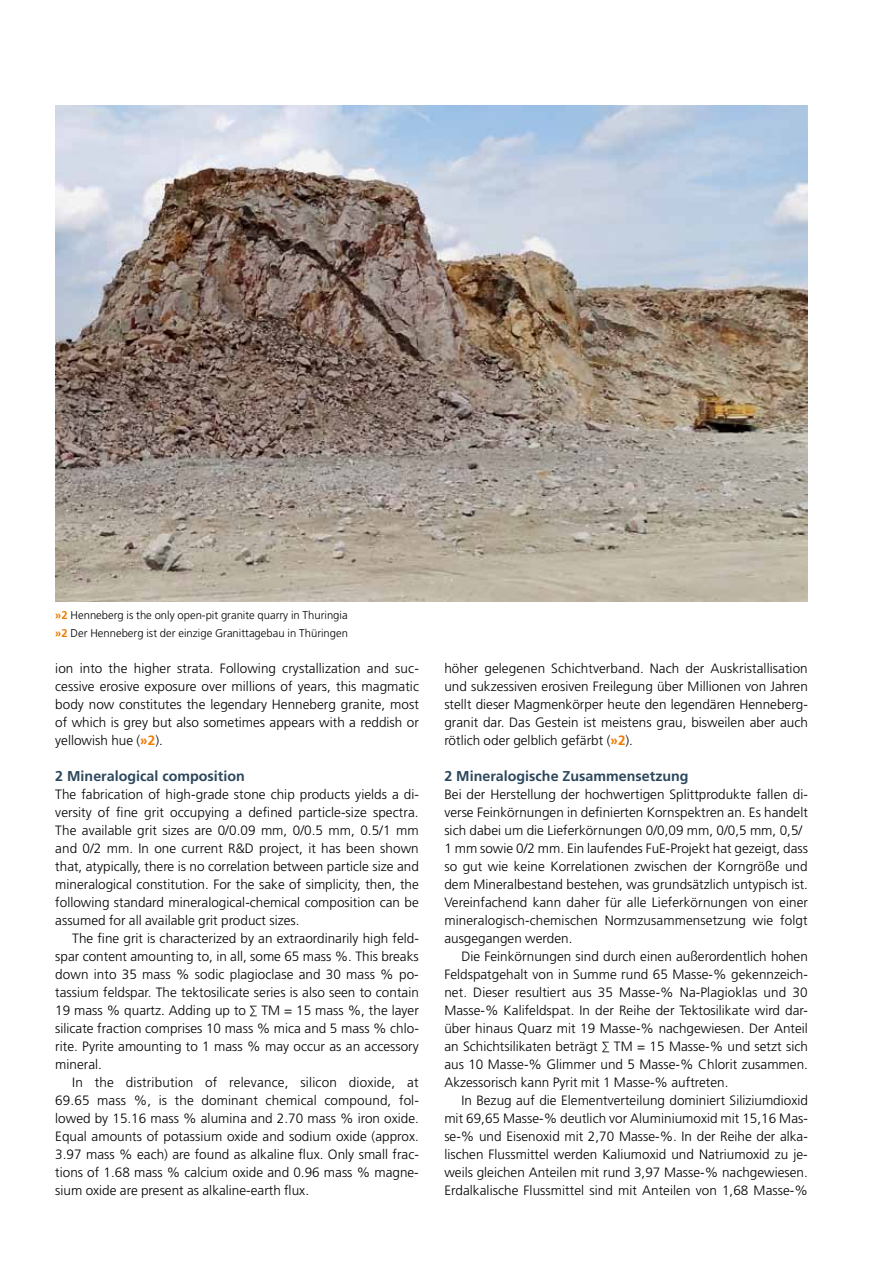
<style>
.page{position:relative;width:893px;height:1263px;background:#fff}
.page>*{position:absolute;margin:0;border:0;box-sizing:border-box;transform-origin:0 0}
.t1{font:700 14.25px "Frutiger LT Std";color:#2c475c}
.t2{font:300 13.5px/18px "Frutiger LT Std";color:#000;text-align:justify}
.t3{font:300 11.25px "Frutiger LT Std";color:#000}
.s1{font-weight:700;color:#ef7c00}
</style>
<div class="page">
<img style="left:55px;top:105px;width:753px;height:496px">
<p class="t3" style="left:55px;top:609px;width:294px"><span class="s1">»2</span> Henneberg is the only open-pit granite quarry in Thuringia</p>
<p class="t3" style="left:55px;top:627px;width:294px"><span class="s1">»2</span> Der Henneberg ist der einzige Granittagebau in Thüringen</p>
<p class="t2" style="left:55px;top:660px;width:365px">ion into the higher strata. Following crystallization and suc&shy;cessive erosive exposure over millions of years, this magmatic body now constitutes the legendary Henneberg granite, most of which is grey but also sometimes appears with a reddish or yellowish hue (<span class="s1">»2</span>).</p>
<p class="t1" style="left:55px;top:768px;width:191px">2 Mineralogical composition</p>
<p class="t2" style="left:55px;top:786px;width:365px">The fabrication of high-grade stone chip products yields a di&shy;versity of fine grit occupying a defined particle-size spectra.<br>The available grit sizes are 0/0.09 mm, 0/0.5 mm, 0.5/1 mm and 0/2 mm. In one current R&amp;D project, it has been shown that, atypically, there is no correlation between particle size and mineralogical constitution. For the sake of simplicity, then, the following standard mineralogical-chemical composition can be assumed for all available grit product sizes.</p>
<p class="t2" style="left:55px;top:930px;width:365px;text-indent:17px">The fine grit is characterized by an extraordinarily high feld&shy;spar content amounting to, in all, some 65 mass %. This breaks down into 35 mass % sodic plagioclase and 30 mass % po&shy;tassium feldspar. The tektosilicate series is also seen to contain 19 mass % quartz. Adding up to ∑ TM = 15 mass %, the layer silicate fraction comprises 10 mass % mica and 5 mass % chlo&shy;rite. Pyrite amounting to 1 mass % may occur as an accessory mineral.</p>
<p class="t2" style="left:55px;top:1074px;width:365px;text-indent:17px">In the distribution of relevance, silicon dioxide, at 69.65 mass %, is the dominant chemical compound, fol&shy;lowed by 15.16 mass % alumina and 2.70 mass % iron oxide.<br>Equal amounts of potassium oxide and sodium oxide (approx.<br>3.97 mass % each) are found as alkaline flux. Only small frac&shy;tions of 1.68 mass % calcium oxide and 0.96 mass % magne&shy;sium oxide are present as alkaline-earth flux.</p>
<p class="t2" style="left:444px;top:660px;width:365px">höher gelegenen Schichtverband. Nach der Auskristallisation und sukzessiven erosiven Freilegung über Millionen von Jahren stellt dieser Magmenkörper heute den legendären Henneberg&shy;granit dar. Das Gestein ist meistens grau, bisweilen aber auch rötlich oder gelblich gefärbt (<span class="s1">»2</span>).</p>
<p class="t1" style="left:444px;top:768px;width:246px">2 Mineralogische Zusammensetzung</p>
<p class="t2" style="left:444px;top:786px;width:365px;text-align:left">Bei der Herstellung der hochwertigen Splittprodukte fallen di&shy;verse Feinkörnungen in definierten Kornspektren an. Es handelt sich dabei um die Lieferkörnungen 0/0,09 mm, 0/0,5 mm, 0,5/ 1 mm sowie 0/2 mm. Ein laufendes FuE-Projekt hat gezeigt, dass so gut wie keine Korrelationen zwischen der Korngröße und dem Mineralbestand bestehen, was grundsätzlich untypisch ist.<br>Vereinfachend kann daher für alle Lieferkörnungen von einer mineralogisch-chemischen Normzusammensetzung wie folgt ausgegangen werden.</p>
<p class="t2" style="left:444px;top:948px;width:365px;text-indent:17px">Die Feinkörnungen sind durch einen außerordentlich hohen Feldspatgehalt von in Summe rund 65 Masse-% gekennzeich&shy;net. Dieser resultiert aus 35 Masse-% Na-Plagioklas und 30<br>Masse-% Kalifeldspat. In der Reihe der Tektosilikate wird dar&shy;über hinaus Quarz mit 19 Masse-% nachgewiesen. Der Anteil an Schichtsilikaten beträgt ∑ TM = 15 Masse-% und setzt sich aus 10 Masse-% Glimmer und 5 Masse-% Chlorit zusammen.<br>Akzessorisch kann Pyrit mit 1 Masse-% auftreten.</p>
<p class="t2" style="left:444px;top:1092px;width:365px;text-indent:17px">In Bezug auf die Elementverteilung dominiert Siliziumdioxid mit 69,65 Masse-% deutlich vor Aluminiumoxid mit 15,16 Mas&shy;se-% und Eisenoxid mit 2,70 Masse-%. In der Reihe der alka&shy;lischen Flussmittel werden Kaliumoxid und Natriumoxid zu je&shy;weils gleichen Anteilen mit rund 3,97 Masse-% nachgewiesen.<br>Erdalkalische Flussmittel sind mit Anteilen von 1,68 Masse-%</p>
</div>
